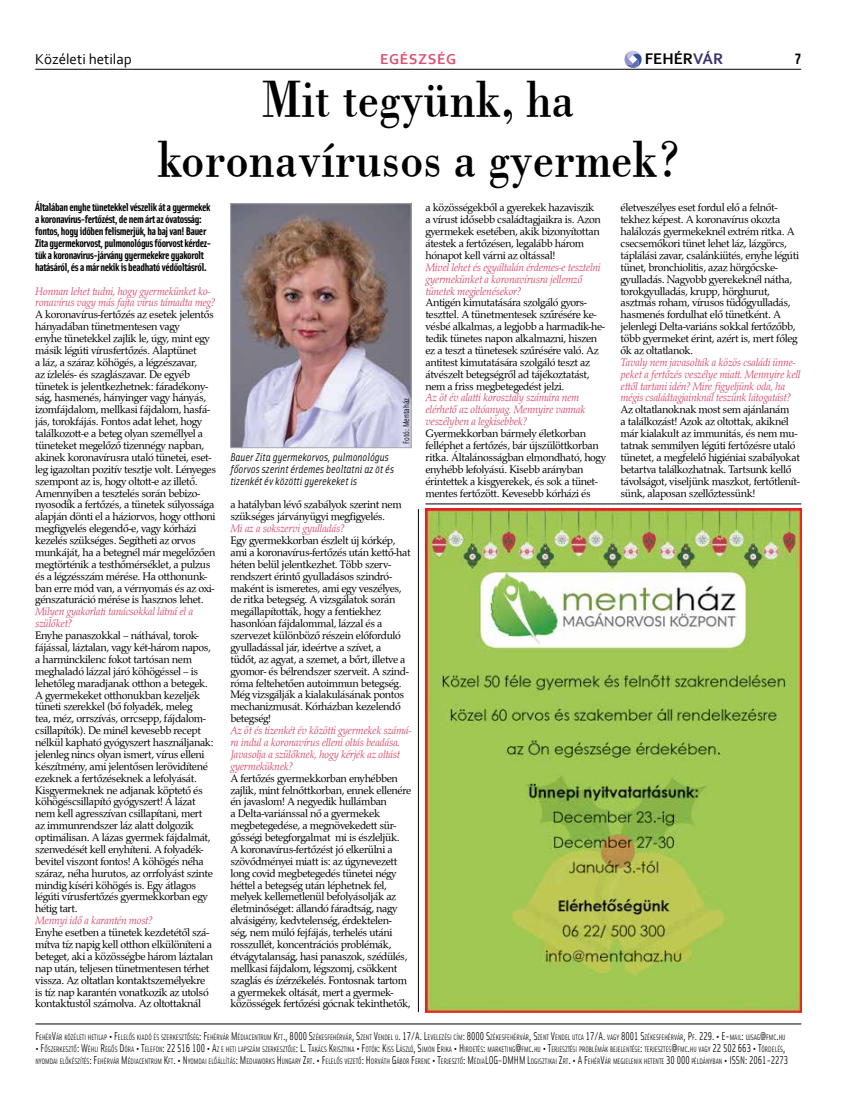
<style>
.page{position:relative;width:851px;height:1099px;background:#fff}
.page>*{position:absolute;margin:0;border:0;box-sizing:border-box;transform-origin:0 0}
.t1{font:52.5px/59.4px "Bodoni PFL";color:#000;text-align:center;scale:.9 1}
.t2{font:700 16.12px "Corbel";color:#000}
.t3{font:15px "Corbel";color:#000}
.t4{font:700 15px "Corbel";letter-spacing:.04em;color:#da5272}
.t5{font:700 15px "Solex";color:#000}
.t6{font:11.25px/11.9px "Palladius";letter-spacing:-.03em;color:#000}
.t7{font:italic 11.25px/11.9px "Palladius";letter-spacing:-.03em;color:#da5272}
.t8{font:700 11.25px/11.9px "Solex";letter-spacing:-.03em;color:#000}
.t9{font:italic 11.25px/11.9px "Solex";color:#000}
.t10{font:8.75px "Solex";color:#000}
.t11{font:7.88px/11.9px "Solex";color:#000;scale:.88 1}
.s1{color:#3c316c}
.s2{font-size:11.25px}
</style>
<div class="page">
<hr style="left:35px;top:69px;width:766px;height:1px;background:#000">
<svg style="left:624px;top:51px;width:17px;height:18px"></svg>
<hr style="left:35px;top:1023px;width:766px;height:1px;background:#000">
<hr style="left:418px;top:509px;width:1px;height:503px;background:#000">
<img style="left:232px;top:205px;width:177px;height:241px">
<div style="left:230px;top:203px;width:181px;height:245px;border:1px solid #a7a9ac"></div>
<img style="left:425px;top:508px;width:376px;height:504px">
<hr style="left:425px;top:503px;width:376px;height:1px;background:#000">
<h3 class="t3" style="left:35px;top:49px;width:98px">Közéleti hetilap</h3>
<h3 class="t4" style="left:380px;top:49px;width:78px">EGÉSZSÉG</h3>
<h2 class="t2" style="left:644px;top:48px;width:80px">FEHÉR<span class="s1">VÁR</span></h2>
<h3 class="t5" style="left:794px;top:49px;width:8px">7</h3>
<h1 class="t1" style="left:158px;top:69px;width:581px">Mit tegyünk, ha koronavírusos a gyermek?</h1>
<p class="t8" style="left:35px;top:201px;width:177px">Általában enyhe tünetekkel vészelik át a gyermekek a koronavírus-fertőzést, de nem árt az óvatosság: fontos, hogy időben felismerjük, ha baj van! Bauer Zita gyermekorvost, pulmonológus főorvost kérdez&shy;tük a koronavírus-járvány gyermekekre gyakorolt hatásáról, és a már nekik is beadható védőoltásról.</p>
<p class="t7" style="left:35px;top:285px;width:181px">Honnan lehet tudni, hogy gyermekünket ko&shy;ronavírus vagy más fajta vírus támadta meg?</p>
<p class="t6" style="left:35px;top:308px;width:182px">A koronavírus-fertőzés az esetek jelentős hányadában tünetmentesen vagy<br>enyhe tünetekkel zajlik le, úgy, mint egy másik légúti vírusfertőzés. Alaptünet<br>a láz, a száraz köhögés, a légzészavar,<br>az ízlelés- és szaglászavar. De egyéb tünetek is jelentkezhetnek: fáradékony&shy;ság, hasmenés, hányinger vagy hányás, izomfájdalom, mellkasi fájdalom, hasfá&shy;jás, torokfájás. Fontos adat lehet, hogy találkozott-e a beteg olyan személlyel a tüneteket megelőző tizennégy napban, akinek koronavírusra utaló tünetei, eset&shy;leg igazoltan pozitív tesztje volt. Lényeges szempont az is, hogy oltott-e az illető.<br>Amennyiben a tesztelés során bebizo&shy;nyosodik a fertőzés, a tünetek súlyossága alapján dönti el a háziorvos, hogy otthoni megfigyelés elegendő-e, vagy kórházi kezelés szükséges. Segítheti az orvos munkáját, ha a betegnél már megelőzően megtörténik a testhőmérséklet, a pulzus és a légzésszám mérése. Ha otthonunk&shy;ban erre mód van, a vérnyomás és az oxi&shy;génszaturáció mérése is hasznos lehet.</p>
<p class="t7" style="left:35px;top:605px;width:160px">Milyen gyakorlati tanácsokkal látná el a szülőket?</p>
<p class="t6" style="left:35px;top:629px;width:180px">Enyhe panaszokkal – náthával, torok&shy;fájással, láztalan, vagy két-három napos, a harminckilenc fokot tartósan nem meghaladó lázzal járó köhögéssel – is lehetőleg maradjanak otthon a betegek.<br>A gyermekeket otthonukban kezeljék tüneti szerekkel (bő folyadék, meleg<br>tea, méz, orrszívás, orrcsepp, fájdalom&shy;csillapítók). De minél kevesebb recept nélkül kapható gyógyszert használjanak: jelenleg nincs olyan ismert, vírus elleni készítmény, ami jelentősen lerövidítené ezeknek a fertőzéseknek a lefolyását.<br>Kisgyermeknek ne adjanak köptető és köhögéscsillapító gyógyszert! A lázat nem kell agresszívan csillapítani, mert az immunrendszer láz alatt dolgozik optimálisan. A lázas gyermek fájdalmát, szenvedését kell enyhíteni. A folyadék&shy;bevitel viszont fontos! A köhögés néha száraz, néha hurutos, az orrfolyást szinte mindig kíséri köhögés is. Egy átlagos légúti vírusfertőzés gyermekkorban egy hétig tart.</p>
<p class="t7" style="left:35px;top:914px;width:119px">Mennyi idő a karantén most?</p>
<p class="t6" style="left:35px;top:926px;width:179px">Enyhe esetben a tünetek kezdetétől szá&shy;mítva tíz napig kell otthon elkülöníteni a beteget, aki a közösségbe három láztalan nap után, teljesen tünetmentesen térhet vissza. Az oltatlan kontaktszemélyekre is tíz nap karantén vonatkozik az utolsó kontaktustól számolva. Az oltottaknál</p>
<p class="t6" style="left:620px;top:202px;width:180px">életveszélyes eset fordul elő a felnőt&shy;tekhez képest. A koronavírus okozta halálozás gyermekeknél extrém ritka. A csecsemőkori tünet lehet láz, lázgörcs, táplálási zavar, csalánkiütés, enyhe légúti tünet, bronchiolitis, azaz hörgőcske-- gyulladás. Nagyobb gyerekeknél nátha, torokgyulladás, krupp, hörghurut, asztmás roham, vírusos tüdőgyulladás, hasmenés fordulhat elő tünetként. A jelenlegi Delta-variáns sokkal fertőzőbb, több gyermeket érint, azért is, mert főleg ők az oltatlanok.</p>
<p class="t7" style="left:620px;top:356px;width:182px">Tavaly nem javasolták a közös családi ünne&shy;peket a fertőzés veszélye miatt. Mennyire kell ettől tartani idén? Mire figyeljünk oda, ha mégis családtagjainknál teszünk látogatást?</p>
<p class="t6" style="left:620px;top:403px;width:181px">Az oltatlanoknak most sem ajánlanám<br>a találkozást! Azok az oltottak, akiknél már kialakult az immunitás, és nem mu&shy;tatnak semmilyen légúti fertőzésre utaló tünetet, a megfelelő higiéniai szabályokat betartva találkozhatnak. Tartsunk kellő távolságot, viseljünk maszkot, fertőtlenít&shy;sünk, alaposan szellőztessünk!</p>
<p class="t6" style="left:425px;top:202px;width:177px">a közösségekből a gyerekek hazaviszik a vírust idősebb családtagjaikra is. Azon gyermekek esetében, akik bizonyítottan átestek a fertőzésen, legalább három hónapot kell várni az oltással!</p>
<p class="t7" style="left:425px;top:261px;width:177px">Mivel lehet és egyáltalán érdemes-e tesztelni gyermekünket a koronavírusra jellemző tünetek megjelenésekor?</p>
<p class="t6" style="left:425px;top:297px;width:181px">Antigén kimutatására szolgáló gyors&shy;teszttel. A tünetmentesek szűrésére ke&shy;vésbé alkalmas, a legjobb a harmadik-he&shy;tedik tünetes napon alkalmazni, hiszen ez a teszt a tünetesek szűrésére való. Az antitest kimutatására szolgáló teszt az átvészelt betegségről ad tájékoztatást, nem a friss megbetegedést jelzi.</p>
<p class="t7" style="left:425px;top:392px;width:161px">Az öt év alatti korosztály számára nem elérhető az oltóanyag. Mennyire vannak veszélyben a legkisebbek?</p>
<p class="t6" style="left:425px;top:427px;width:182px">Gyermekkorban bármely életkorban felléphet a fertőzés, bár újszülöttkorban ritka. Általánosságban elmondható, hogy enyhébb lefolyású. Kisebb arányban érintettek a kisgyerekek, és sok a tünet&shy;mentes fertőzött. Kevesebb kórházi és</p>
<p class="t10" style="left:400px;top:444px;width:48px;rotate:-90deg">Fotó: Mentaház</p>
<p class="t9" style="left:230px;top:450px;width:165px">Bauer Zita gyermekorvos, pulmonológus főorvos szerint érdemes beoltatni az öt és tizenkét év közötti gyerekeket is</p>
<p class="t6" style="left:230px;top:498px;width:173px">a hatályban lévő szabályok szerint nem szükséges járványügyi megfigyelés.</p>
<p class="t7" style="left:230px;top:522px;width:115px">Mi az a sokszervi gyulladás?</p>
<p class="t6" style="left:230px;top:534px;width:182px">Egy gyermekkorban észlelt új kórkép, ami a koronavírus-fertőzés után kettő-hat héten belül jelentkezhet. Több szerv&shy;rendszert érintő gyulladásos szindró&shy;maként is ismeretes, ami egy veszélyes, de ritka betegség. A vizsgálatok során megállapították, hogy a fentiekhez hasonlóan fájdalommal, lázzal és a szervezet különböző részein előforduló gyulladással jár, ideértve a szívet, a<br>tüdőt, az agyat, a szemet, a bőrt, illetve a gyomor- és bélrendszer szerveit. A szind&shy;róma feltehetően autoimmun betegség.<br>Még vizsgálják a kialakulásának pontos mechanizmusát. Kórházban kezelendő betegség!</p>
<p class="t7" style="left:230px;top:724px;width:182px">Az öt és tizenkét év közötti gyermekek számá&shy;ra indul a koronavírus elleni oltás beadása.<br>Javasolja a szülőknek, hogy kérjék az oltást gyermeküknek?</p>
<p class="t6" style="left:230px;top:772px;width:182px">A fertőzés gyermekkorban enyhébben zajlik, mint felnőttkorban, ennek ellenére én javaslom! A negyedik hullámban<br>a Delta-variánssal nő a gyermekek megbetegedése, a megnövekedett sür&shy;gősségi betegforgalmat mi is észleljük.<br>A koronavírus-fertőzést jó elkerülni a szövődményei miatt is: az úgynevezett long covid megbetegedés tünetei négy héttel a betegség után léphetnek fel, melyek kellemetlenül befolyásolják az életminőséget: állandó fáradtság, nagy alvásigény, kedvtelenség, érdektelen&shy;ség, nem múló fejfájás, terhelés utáni rosszullét, koncentrációs problémák, étvágytalanság, hasi panaszok, szédülés, mellkasi fájdalom, légszomj, csökkent szaglás és ízérzékelés. Fontosnak tartom a gyermekek oltását, mert a gyermek&shy;közösségek fertőzési gócnak tekinthetők,</p>
<p class="t11" style="left:35px;top:1030px;width:853px"><span class="s2">F</span>EHÉR<span class="s2">V</span>ÁR KÖZÉLETI HETILAP <span class="s2">• F</span>ELELŐS KIADÓ ÉS SZERKESZTŐSÉG<span class="s2">: F</span>EHÉRVÁR <span class="s2">M</span>ÉDIACENTRUM <span class="s2">K</span>FT<span class="s2">., 8000 S</span>ZÉKESFEHÉRVÁR<span class="s2">, S</span>ZENT <span class="s2">V</span>ENDEL U<span class="s2">. 17/A. L</span>EVELEZÉSI CÍM <span class="s2">: 8000 S</span>ZÉKESFEHÉRVÁR<span class="s2">, S</span>ZENT <span class="s2">V</span>ENDEL UTCA <span class="s2">17/A.</span> VAGY <span class="s2">8001 S</span>ZÉKESFEHÉRVÁR<span class="s2">, P</span>F<span class="s2">. 229. • E-</span>MAIL<span class="s2">:</span> UJSAG<span class="s2">@</span>FMC<span class="s2">.</span>HU</p>
<p class="t11" style="left:35px;top:1042px;width:856px"><span class="s2">• F</span>ŐSZERKESZTŐ<span class="s2">: W</span>ÉHLI <span class="s2">R</span>EGŐS <span class="s2">D</span>ÓRA <span class="s2">• T</span>ELEFON<span class="s2">: 22 516 100 • A</span>Z E HETI LAPSZÁM SZERKESZTŐJE<span class="s2">: L. T</span>AKÁCS <span class="s2">K</span>RISZTINA <span class="s2">• F</span>OTÓK<span class="s2">: K</span>ISS <span class="s2">L</span>ÁSZLÓ<span class="s2">, S</span>IMON <span class="s2">E</span> RIKA <span class="s2">• H</span> IRDETÉS<span class="s2">:</span> MARKETING<span class="s2">@</span>FMC<span class="s2">.</span>HU <span class="s2">• T</span>ERJESZTÉSI PROBLÉMÁK BEJELENTÉSE<span class="s2">:</span> TERJESZTES<span class="s2">@</span>FMC<span class="s2">.</span>HU VAGY <span class="s2">22 502 663 • T</span>ÖRDELÉS<span class="s2">,<br></span>NYOM DAI ELŐKÉSZÍTÉS<span class="s2">: F</span>EHÉRVÁR <span class="s2">M</span>ÉDIACENTRUM <span class="s2">K</span>FT<span class="s2">. • N</span>YOM DAI ELŐÁLLÍTÁS<span class="s2">: M</span>EDIAWORKS <span class="s2">H</span> UNGARY <span class="s2">Z</span>RT<span class="s2">. • F</span>ELELŐS VEZETŐ<span class="s2">: H</span> ORVÁTH <span class="s2">G</span>ÁBOR <span class="s2">F</span>ERENC <span class="s2">• T</span>ERJESZTŐ<span class="s2">: M</span>ÉDIA<span class="s2">LOG-DMH M L</span>OGISZTIKAI <span class="s2">Z</span>RT<span class="s2">. • A F</span>EHÉR<span class="s2">V</span>ÁR M EGJELENIK HETENTE <span class="s2">30 000</span> PÉLDÁNYBAN <span class="s2">• ISSN : 2061-2273</span></p>
</div>
